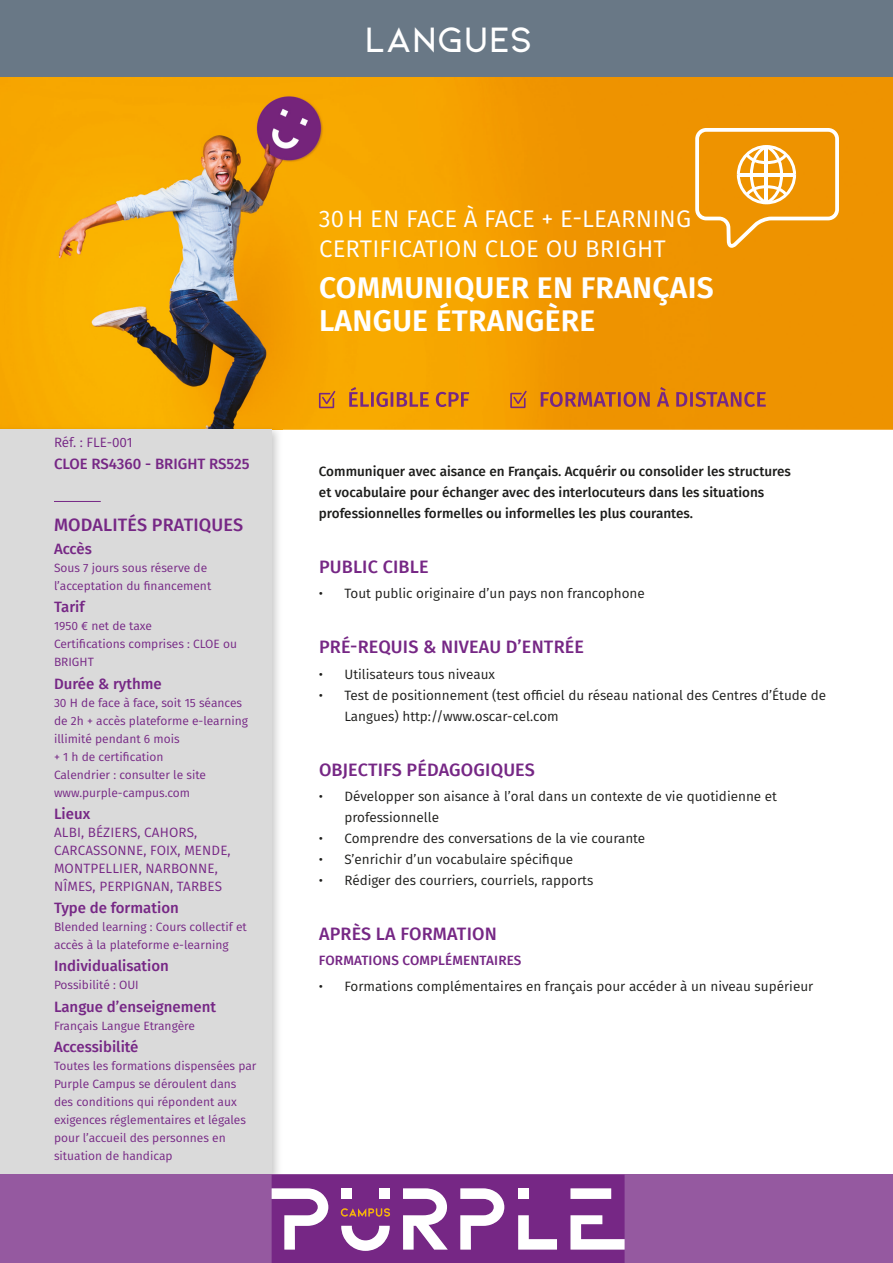
<style>
.page{position:relative;width:893px;height:1263px;background:#fff}
.page>*{position:absolute;margin:0;border:0;box-sizing:border-box;transform-origin:0 0}
.t1{font:600 37.5px "Kiona";color:#fff}
.t2{font:600 30px/33px "Fira Sans";letter-spacing:.01em;color:#fff}
.t3{font:24px/30px "Fira Sans";letter-spacing:.01em;color:#fff}
.t4{font:500 18px "Fira Sans";letter-spacing:.01em;color:#762785}
.t5{font:500 15px "Fira Sans";color:#762785}
.t6{font:13.5px/21px "Fira Sans";color:#1d1d1b}
.t7{font:500 13.5px/21px "Fira Sans";color:#1d1d1b}
.t8{font:13.5px/18px "Fira Sans";letter-spacing:.01em;color:#762785}
.t9{font:500 13.5px "Fira Sans";letter-spacing:.01em;color:#762785}
.t10{font:12px/18px "Fira Sans";color:#762785}
</style>
<div class="page">
<img style="left:0;top:77px;width:893px;height:353px">
<img style="left:0;top:424px;width:283px;height:751px">
<div style="left:0;top:430px;width:272px;height:745px;background:#dadada"></div>
<div style="left:0;top:1175px;width:893px;height:88px;background:#9559a0"></div>
<svg style="left:272px;top:1175px;width:353px;height:88px;background:#965aa0"></svg>
<div style="left:0;top:0;width:893px;height:77px;background:#697886"></div>
<svg style="left:695px;top:128px;width:144px;height:120px;background:#f1a62e"></svg>
<svg style="left:319px;top:387px;width:150px;height:21px;background:#d48523"></svg>
<hr style="left:54px;top:501px;width:47px;height:1px;background:#762785">
<svg style="left:541px;top:387px;width:225px;height:20px;background:#c7702a"></svg>
<svg style="left:510px;top:391px;width:17px;height:17px"></svg>
<p class="t8" style="left:54px;top:433px;width:80px">Réf. : FLE-001</p>
<p class="t5" style="left:54px;top:452px;width:197px">CLOE RS4360 - BRIGHT RS525</p>
<h3 class="t4" style="left:54px;top:511px;width:191px">MODALITÉS PRATIQUES</h3>
<p class="t5" style="left:54px;top:537px;width:39px">Accès</p>
<p class="t10" style="left:54px;top:559px;width:159px">Sous 7 jours sous réserve de l’acceptation du financement</p>
<p class="t5" style="left:54px;top:595px;width:32px">Tarif</p>
<p class="t10" style="left:54px;top:617px;width:185px">1950 € net de taxe<br>Certifications comprises : CLOE ou<br>BRIGHT</p>
<p class="t5" style="left:54px;top:671px;width:109px">Durée &amp; rythme</p>
<p class="t10" style="left:54px;top:693px;width:195px">30 H de face à face, soit 15 séances de 2h + accès plateforme e-learning illimité pendant 6 mois<br>+ 1 h de certification<br>Calendrier : consulter le site www.purple-campus.com</p>
<p class="t5" style="left:54px;top:802px;width:38px">Lieux</p>
<p class="t8" style="left:54px;top:823px;width:178px">ALBI, BÉZIERS, CAHORS,<br>CARCASSONNE, FOIX, MENDE,<br>MONTPELLIER, NARBONNE,<br>NÎMES, PERPIGNAN, TARBES</p>
<p class="t5" style="left:54px;top:896px;width:126px">Type de formation</p>
<p class="t10" style="left:54px;top:918px;width:194px">Blended learning : Cours collectif et accès à la plateforme e-learning</p>
<p class="t5" style="left:54px;top:954px;width:116px">Individualisation</p>
<p class="t10" style="left:54px;top:976px;width:86px">Possibilité : OUI</p>
<p class="t5" style="left:54px;top:994px;width:164px">Langue d’enseignement</p>
<p class="t10" style="left:54px;top:1016px;width:142px">Français Langue Etrangère</p>
<p class="t5" style="left:54px;top:1035px;width:86px">Accessibilité</p>
<p class="t10" style="left:54px;top:1056px;width:204px">Toutes les formations dispensées par<br>Purple Campus se déroulent dans des conditions qui répondent aux exigences réglementaires et légales pour l’accueil des personnes en situation de handicap</p>
<h1 class="t1" style="left:364px;top:19px;width:170px">LANGUES</h1>
<h3 class="t3" style="left:319px;top:203px;width:374px">30 H EN FACE À FACE + E-LEARNING<br>CERTIFICATION CLOE OU BRIGHT</h3>
<h2 class="t2" style="left:319px;top:269px;width:396px">COMMUNIQUER EN FRANÇAIS<br>LANGUE ÉTRANGÈRE</h2>
<p class="t7" style="left:319px;top:460px;width:473px">Communiquer avec aisance en Français. Acquérir ou consolider les structures et vocabulaire pour échanger avec des interlocuteurs dans les situations professionnelles formelles ou informelles les plus courantes.</p>
<h3 class="t4" style="left:319px;top:552px;width:111px">PUBLIC CIBLE</h3>
<p class="t6" style="left:319px;top:583px;width:327px">• Tout public originaire d’un pays non francophone</p>
<h3 class="t4" style="left:319px;top:633px;width:267px">PRÉ-REQUIS &amp; NIVEAU D’ENTRÉE</h3>
<p class="t6" style="left:319px;top:663px;width:178px">• Utilisateurs tous niveaux</p>
<p class="t6" style="left:344px;top:684px;width:483px;text-indent:-26px">• Test de positionnement (test officiel du réseau national des Centres d’Étude de<br>Langues) http://www.oscar-cel.com</p>
<h3 class="t4" style="left:319px;top:755px;width:217px">OBJECTIFS PÉDAGOGIQUES</h3>
<p class="t6" style="left:344px;top:785px;width:434px;text-indent:-26px">• Développer son aisance à l’oral dans un contexte de vie quotidienne et professionnelle</p>
<p class="t6" style="left:319px;top:827px;width:328px">• Comprendre des conversations de la vie courante</p>
<p class="t6" style="left:319px;top:848px;width:256px">• S’enrichir d’un vocabulaire spécifique</p>
<p class="t6" style="left:319px;top:869px;width:276px">• Rédiger des courriers, courriels, rapports</p>
<h3 class="t4" style="left:319px;top:919px;width:179px">APRÈS LA FORMATION</h3>
<p class="t9" style="left:319px;top:950px;width:204px">FORMATIONS COMPLÉMENTAIRES</p>
<p class="t6" style="left:319px;top:975px;width:496px">• Formations complémentaires en français pour accéder à un niveau supérieur</p>
</div>
